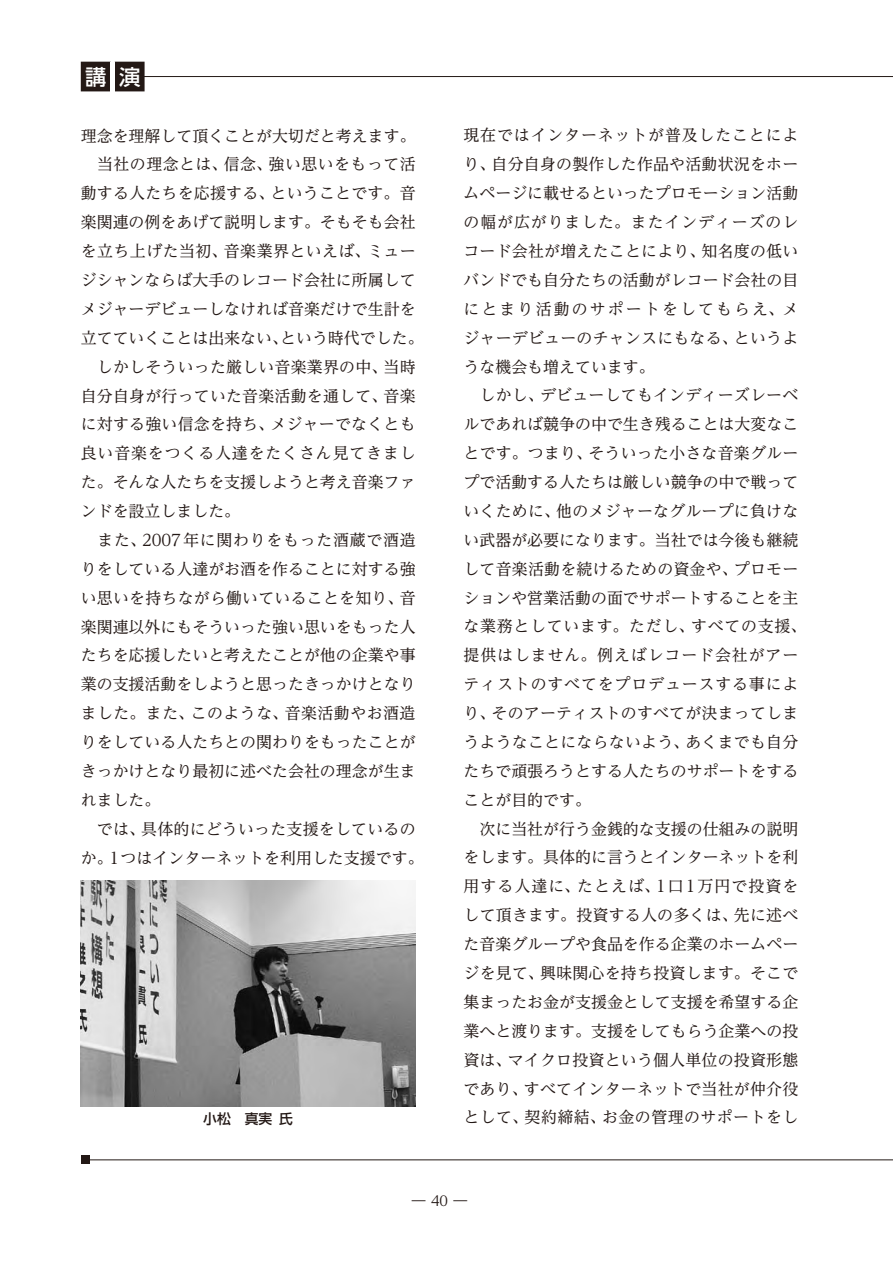
<style>
.page{position:relative;width:893px;height:1263px;background:#fff}
.page>*{position:absolute;margin:0;border:0;box-sizing:border-box;transform-origin:0 0}
.t1{font:500 21.3px "UD Shin Go Pro";color:#fff}
.t2{font:15.9px/29px "UD Reimin Pro";letter-spacing:.015em;color:#231815}
.t3{font:13.8px "UD Reimin Pro";color:#231815}
.t4{font:500 13.8px "UD Shin Go Pro";color:#231815}
</style>
<div class="page">
<hr style="left:85px;top:76px;width:808px;height:1px;background:#231815">
<hr style="left:85px;top:1159px;width:808px;height:1px;background:#231815">
<div style="left:81px;top:1155px;width:8px;height:9px;background:#231815"></div>
<div style="left:81px;top:62px;width:64px;height:29px;background:#231815"></div>
<hr style="left:111px;top:62px;width:4px;height:29px;background:#fff">
<img style="left:81px;top:880px;width:335px;height:227px">
<p class="t1" style="left:85px;top:59px;width:57px">講 演</p>
<p class="t2" style="left:81px;top:121px;width:344px">理念を理解して頂くことが大切だと考えます。　当社の理念とは、信念、強い思いをもって活動する人たちを応援する、ということです。音楽関連の例をあげて説明します。そもそも会社を立ち上げた当初、音楽業界といえば、ミュージシャンならば大手のレコード会社に所属してメジャーデビューしなければ音楽だけで生計を立てていくことは出来ない、という時代でした。　しかしそういった厳しい音楽業界の中、当時自分自身が行っていた音楽活動を通して、音楽に対する強い信念を持ち、メジャーでなくとも良い音楽をつくる人達をたくさん見てきました。そんな人たちを支援しようと考え音楽ファンドを設立しました。<br>　また、2007年に関わりをもった酒蔵で酒造りをしている人達がお酒を作ることに対する強い思いを持ちながら働いていることを知り、音楽関連以外にもそういった強い思いをもった人たちを応援したいと考えたことが他の企業や事業の支援活動をしようと思ったきっかけとなりました。また、このような、音楽活動やお酒造りをしている人たちとの関わりをもったことがきっかけとなり最初に述べた会社の理念が生まれました。<br>　では、具体的にどういった支援をしているのか。1つはインターネットを利用した支援です。</p>
<p class="t2" style="left:463px;top:120px;width:344px">現在ではインターネットが普及したことにより、自分自身の製作した作品や活動状況をホームページに載せるといったプロモーション活動の幅が広がりました。またインディーズのレコード会社が増えたことにより、知名度の低いバンドでも自分たちの活動がレコード会社の目にとまり活動のサポートをしてもらえ、メジャーデビューのチャンスにもなる、というような機会も増えています。<br>　しかし、デビューしてもインディーズレーベルであれば競争の中で生き残ることは大変なことです。つまり、そういった小さな音楽グループで活動する人たちは厳しい競争の中で戦っていくために、他のメジャーなグループに負けない武器が必要になります。当社では今後も継続して音楽活動を続けるための資金や、プロモーションや営業活動の面でサポートすることを主な業務としています。ただし、すべての支援、提供はしません。例えばレコード会社がアーティストのすべてをプロデュースする事により、そのアーティストのすべてが決まってしまうようなことにならないよう、あくまでも自分たちで頑張ろうとする人たちのサポートをすることが目的です。<br>　次に当社が行う金銭的な支援の仕組みの説明をします。具体的に言うとインターネットを利用する人達に、たとえば、1口1万円で投資をして頂きます。投資する人の多くは、先に述べた音楽グループや食品を作る企業のホームページを見て、興味関心を持ち投資します。そこで集まったお金が支援金として支援を希望する企業へと渡ります。支援をしてもらう企業への投資は、マイクロ投資という個人単位の投資形態であり、すべてインターネットで当社が仲介役</p>
<p class="t4" style="left:203px;top:1108px;width:91px">小松　真実 氏</p>
<p class="t2" style="left:463px;top:1102px;width:336px">として、契約締結、お金の管理のサポートをし</p>
<p class="t3" style="left:431px;top:1189px;width:18px">40</p>
<p class="t3" style="left:412px;top:1189px;width:57px">―　　―</p>
</div>
